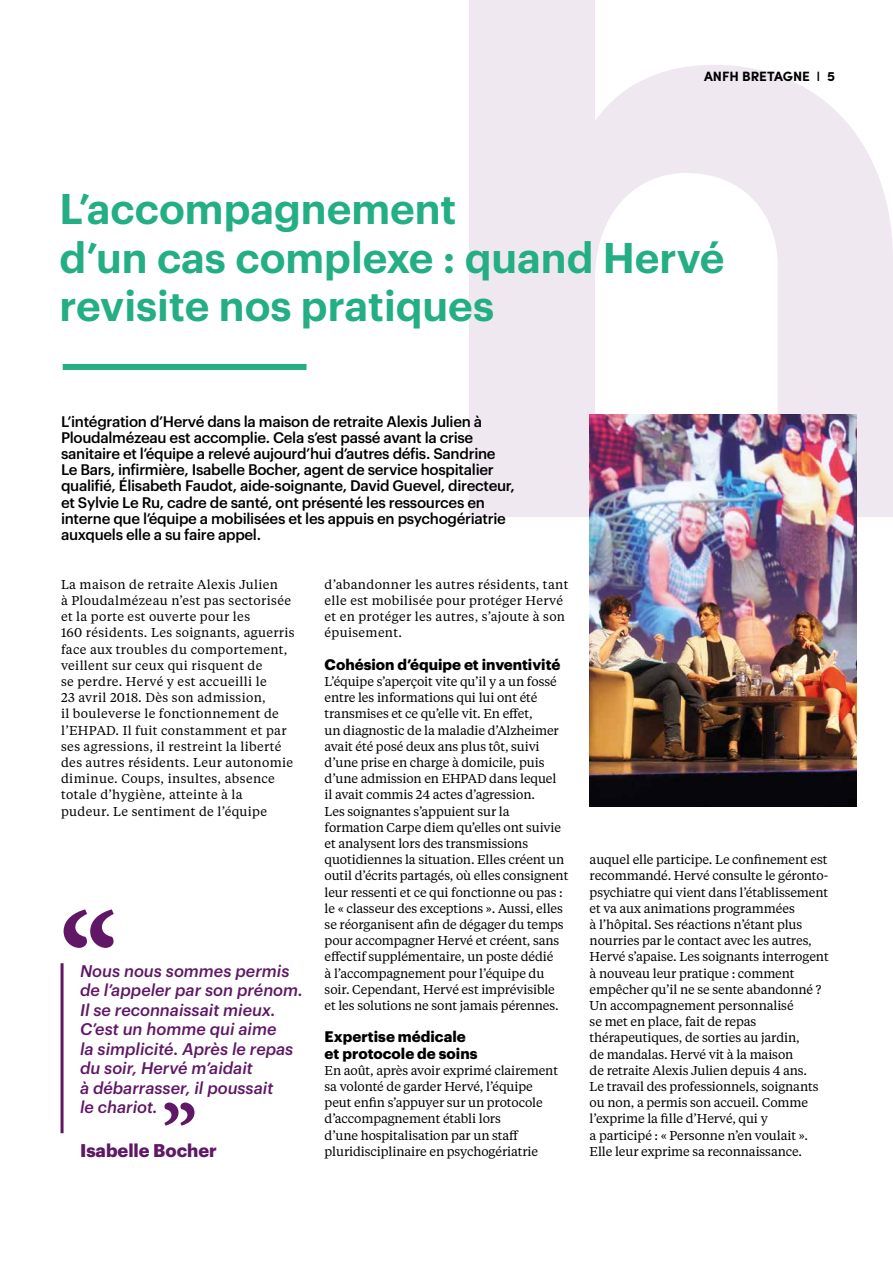
<style>
.page{position:relative;width:893px;height:1263px;background:#fff}
.page>*{position:absolute;margin:0;border:0;box-sizing:border-box;transform-origin:0 0}
.t1{font:600 42px/48.6px "Graphik";color:#23ae84}
.t2{font:700 18px "Graphik";color:#601766}
.t3{font:italic 500 16.5px/19.5px "Graphik";color:#601766}
.t4{font:500 15px/16.2px "Graphik";letter-spacing:-.02em;color:#000}
.t5{font:700 15px/16.2px "Graphik";color:#000}
.t6{font:700 13.5px "Sofia Pro";color:#000}
.t7{font:12.75px/16.2px "Tiempos Text";letter-spacing:-.01em;color:#000}
.t8{font:12.75px/16.2px "Tiempos Text";letter-spacing:.025em;color:#000}
.s1{font-weight:500}
</style>
<div class="page">
<svg style="left:469px;top:0;width:424px;height:517px;fill:#efe8f0"></svg>
<img style="left:590px;top:414px;width:267px;height:393px">
<svg style="left:64px;top:909px;width:50px;height:39px"></svg>
<hr style="left:61px;top:963px;width:3px;height:170px;background:#601766">
<svg style="left:164px;top:1102px;width:30px;height:23px"></svg>
<div style="left:63px;top:364px;width:243px;height:6px;background:#23ae84"></div>
<p class="t6" style="left:704px;top:66px;width:133px">ANFH BRETAGNE <span class="s1">I</span> 5</p>
<h1 class="t1" style="left:60px;top:181px;width:666px">L’accompagnement<br>d’un cas complexe : quand Hervé revisite nos pratiques</h1>
<p class="t4" style="left:61px;top:412px;width:455px">L’intégration d’Hervé dans la maison de retraite Alexis Julien à Ploudalmézeau est accomplie. Cela s’est passé avant la crise sanitaire et l’équipe a relevé aujourd’hui d’autres défis. Sandrine Le Bars, infirmière, Isabelle Bocher, agent de service hospitalier qualifié, Élisabeth Faudot, aide-soignante, David Guevel, directeur, et Sylvie Le Ru, cadre de santé, ont présenté les ressources en interne que l’équipe a mobilisées et les appuis en psychogériatrie auxquels elle a su faire appel.</p>
<p class="t8" style="left:61px;top:575px;width:235px">La maison de retraite Alexis Julien<br>à Ploudalmézeau n’est pas sectorisée et la porte est ouverte pour les<br>160 résidents. Les soignants, aguerris face aux troubles du comportement, veillent sur ceux qui risquent de<br>se perdre. Hervé y est accueilli le<br>23 avril 2018. Dès son admission,<br>il bouleverse le fonctionnement de l’EHPAD. Il fuit constamment et par ses agressions, il restreint la liberté des autres résidents. Leur autonomie diminue. Coups, insultes, absence totale d’hygiène, atteinte à la<br>pudeur. Le sentiment de l’équipe</p>
<p class="t8" style="left:325px;top:576px;width:245px">d’abandonner les autres résidents, tant elle est mobilisée pour protéger Hervé et en protéger les autres, s’ajoute à son épuisement.</p>
<p class="t5" style="left:325px;top:655px;width:237px">Cohésion d’équipe et inventivité</p>
<p class="t7" style="left:325px;top:673px;width:245px">L’équipe s’aperçoit vite qu’il y a un fossé entre les informations qui lui ont été transmises et ce qu’elle vit. En effet,<br>un diagnostic de la maladie d’Alzheimer avait été posé deux ans plus tôt, suivi d’une prise en charge à domicile, puis d’une admission en EHPAD dans lequel<br>il avait commis 24 actes d’agression.<br>Les soignantes s’appuient sur la formation Carpe diem qu’elles ont suivie et analysent lors des transmissions quotidiennes la situation. Elles créent un outil d’écrits partagés, où elles consignent leur ressenti et ce qui fonctionne ou pas : le « classeur des exceptions ». Aussi, elles se réorganisent afin de dégager du temps pour accompagner Hervé et créent, sans effectif supplémentaire, un poste dédié<br>à l’accompagnement pour l’équipe du soir. Cependant, Hervé est imprévisible et les solutions ne sont jamais pérennes.</p>
<p class="t5" style="left:325px;top:1027px;width:154px">Expertise médicale et protocole de soins</p>
<p class="t7" style="left:325px;top:1061px;width:235px">En août, après avoir exprimé clairement sa volonté de garder Hervé, l’équipe peut enfin s’appuyer sur un protocole d’accompagnement établi lors<br>d’une hospitalisation par un staff pluridisciplinaire en psychogériatrie</p>
<p class="t3" style="left:80px;top:960px;width:224px">Nous nous sommes permis de l’appeler par son prénom.<br>Il se reconnaissait mieux.<br>C’est un homme qui aime<br>la simplicité. Après le repas du soir, Hervé m’aidait<br>à débarrasser, il poussait<br>le chariot.</p>
<h2 class="t2" style="left:80px;top:1136px;width:138px">Isabelle Bocher</h2>
<p class="t7" style="left:590px;top:851px;width:241px">auquel elle participe. Le confinement est recommandé. Hervé consulte le géronto&shy;psychiatre qui vient dans l’établissement et va aux animations programmées<br>à l’hôpital. Ses réactions n’étant plus nourries par le contact avec les autres, Hervé s’apaise. Les soignants interrogent à nouveau leur pratique : comment empêcher qu’il ne se sente abandonné ?<br>Un accompagnement personnalisé<br>se met en place, fait de repas thérapeutiques, de sorties au jardin,<br>de mandalas. Hervé vit à la maison<br>de retraite Alexis Julien depuis 4 ans.<br>Le travail des professionnels, soignants ou non, a permis son accueil. Comme l’exprime la fille d’Hervé, qui y<br>a participé : « Personne n’en voulait ».<br>Elle leur exprime sa reconnaissance.</p>
</div>
